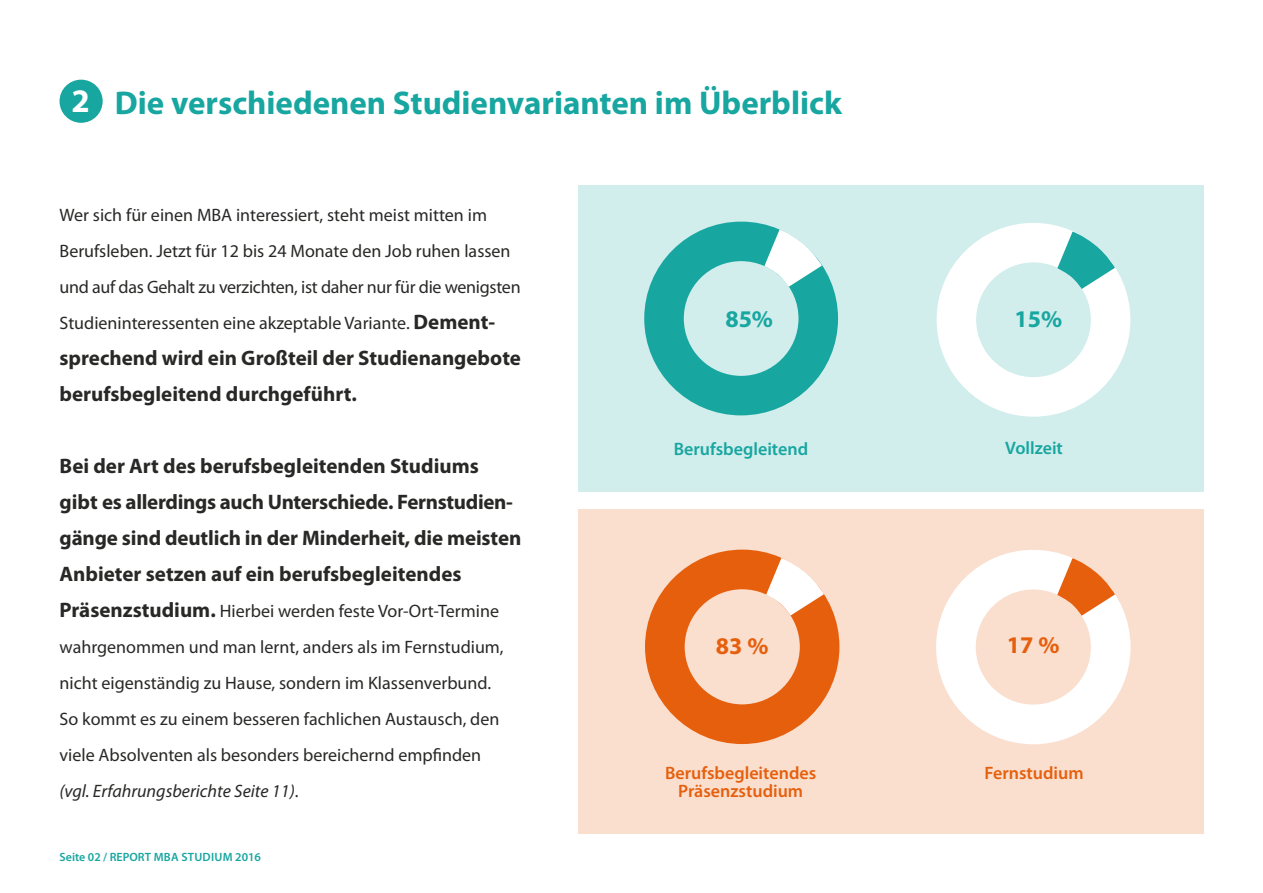
<style>
.page{position:relative;width:1263px;height:893px;background:#fff}
.page>*{position:absolute;margin:0;border:0;box-sizing:border-box;transform-origin:0 0}
.t1{font:700 33px "Myriad Pro";color:#17a6a0}
.t2{font:700 33px "Myriad Pro";color:#fff}
.t3{font:700 24px "Myriad Pro";color:#17a6a0}
.t4{font:700 24px "Myriad Pro";color:#e65f0d}
.t5{font:700 21px/36px "Myriad Pro";color:#282827}
.t6{font:18px/36px "Myriad Pro";color:#282827}
.t7{font:600 18px/18px "Myriad Pro";color:#e65f0d;text-align:center}
.t8{font:600 18px "Myriad Pro";color:#17a6a0}
.t9{font:600 12px "Myriad Pro";color:#17a6a0}
.s1{font-weight:700;font-size:21px}
.s2{font-style:italic}
</style>
<div class="page">
<div style="left:578px;top:186px;width:625px;height:306px;background:#d1edec"></div>
<div style="left:578px;top:510px;width:625px;height:324px;background:#fadfcf"></div>
<div style="left:936px;top:223px;width:194px;height:194px;border:40px solid #fff;border-radius:50%"></div>
<svg style="left:1057px;top:231px;width:58px;height:60px"></svg>
<div style="left:644px;top:222px;width:194px;height:193px;border:40px solid #17a6a0;border-radius:50%"></div>
<svg style="left:764px;top:229px;width:58px;height:59px"></svg>
<div style="left:60px;top:80px;width:43px;height:43px;background:#17a6a0;border-radius:50%"></div>
<div style="left:645px;top:550px;width:194px;height:194px;border:40px solid #e65f0d;border-radius:50%"></div>
<svg style="left:766px;top:557px;width:58px;height:60px"></svg>
<div style="left:936px;top:550px;width:194px;height:194px;border:40px solid #fff;border-radius:50%"></div>
<svg style="left:1057px;top:557px;width:58px;height:60px"></svg>
<h1 class="t2" style="left:72px;top:79px;width:20px">2</h1>
<h1 class="t1" style="left:115px;top:81px;width:729px">Die verschiedenen Studienvarianten im Überblick</h1>
<p class="t6" style="left:60px;top:196px;width:463px">Wer sich für einen MBA interessiert, steht meist mitten im Berufsleben. Jetzt für 12 bis 24 Monate den Job ruhen lassen und auf das Gehalt zu verzichten, ist daher nur für die wenigsten Studieninteressenten eine akzeptable Variante. <span class="s1">Dement-</span></p>
<p class="t5" style="left:60px;top:339px;width:463px">sprechend wird ein Großteil der Studienangebote berufsbegleitend durchgeführt.</p>
<p class="t5" style="left:60px;top:447px;width:463px">Bei der Art des berufsbegleitenden Studiums gibt es allerdings auch Unterschiede. Fernstudien&shy;gänge sind deutlich in der Minderheit, die meisten Anbieter setzen auf ein berufsbegleitendes</p>
<p class="t6" style="left:60px;top:592px;width:446px"><span class="s1">Präsenzstudium.</span> Hierbei werden feste Vor-Ort-Termine wahrgenommen und man lernt, anders als im Fernstudium, nicht eigenständig zu Hause, sondern im Klassenverbund.<br>So kommt es zu einem besseren fachlichen Austausch, den viele Absolventen als besonders bereichernd empfinden <span class="s2">(vgl. Erfahrungsberichte Seite 11)</span>.</p>
<p class="t9" style="left:60px;top:850px;width:203px">Seite 02 / REPORT MBA STUDIUM 2016</p>
<h2 class="t3" style="left:725px;top:303px;width:49px">85%</h2>
<p class="t8" style="left:674px;top:438px;width:136px">Berufsbegleitend</p>
<h2 class="t4" style="left:716px;top:630px;width:54px">83 %</h2>
<p class="t7" style="left:665px;top:764px;width:153px">Berufsbegleitendes<br>Präsenzstudium</p>
<h2 class="t3" style="left:1014px;top:303px;width:49px">15%</h2>
<p class="t8" style="left:1005px;top:436px;width:59px">Vollzeit</p>
<h2 class="t4" style="left:1007px;top:629px;width:54px">17 %</h2>
<p class="t7" style="left:984px;top:764px;width:101px">Fernstudium</p>
</div>
